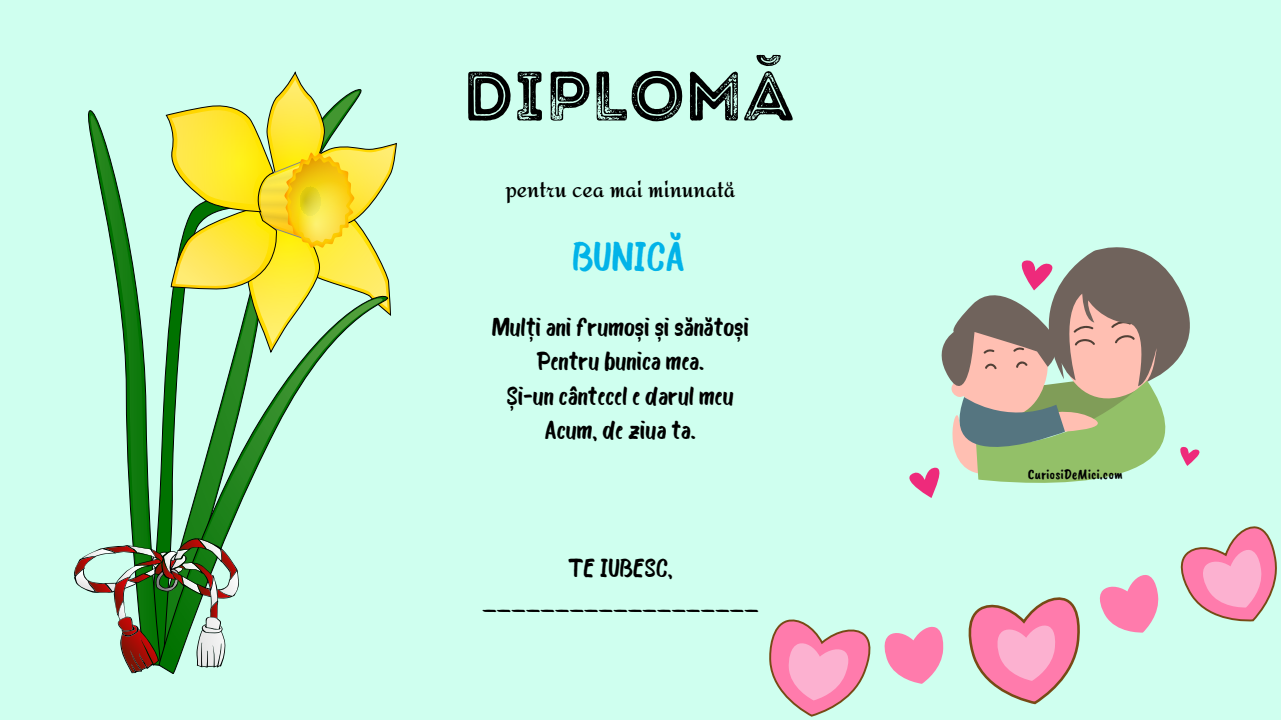
<style>
.page{position:relative;width:1281px;height:720px;background:#cfffef}
.page>*{position:absolute;margin:0;border:0;box-sizing:border-box;transform-origin:0 0}
.t1{font:69.75px "Intro Rust G Base 2 Line";color:#000}
.t2{font:39.88px "Bosk";color:#02b3e8}
.t3{font:26.12px "Redressed";color:#000}
.t4{font:25.12px/34.5px "Bosk";color:#000;text-align:center}
.t5{font:15px "Caveat Brush";color:#000}
</style>
<div class="page">
<svg style="left:909px;top:247px;width:291px;height:251px"></svg>
<svg style="left:166px;top:72px;width:230px;height:220px"></svg>
<svg style="left:161px;top:292px;width:229px;height:382px"></svg>
<svg style="left:88px;top:114px;width:73px;height:424px"></svg>
<svg style="left:162px;top:295px;width:229px;height:374px"></svg>
<svg style="left:884px;top:626px;width:60px;height:58px"></svg>
<svg style="left:769px;top:619px;width:102px;height:98px"></svg>
<svg style="left:968px;top:597px;width:112px;height:108px"></svg>
<svg style="left:1099px;top:575px;width:60px;height:58px"></svg>
<svg style="left:1180px;top:526px;width:97px;height:96px"></svg>
<svg style="left:74px;top:538px;width:165px;height:135px"></svg>
<h1 class="t1" style="left:463px;top:54px;width:332px">DIPLOMĂ</h1>
<p class="t3" style="left:505px;top:172px;width:231px">pentru cea mai minunată</p>
<h4 class="t2" style="left:572px;top:241px;width:114px">BUNICĂ</h4>
<p class="t4" style="left:492px;top:312px;width:259px">Mulți ani frumoși și sănătoși<br>Pentru bunica mea.<br>Și-un cântecel e darul meu<br>Acum, de ziua ta.</p>
<p class="t4" style="left:482px;top:553px;width:278px">TE IUBESC, ___________________</p>
<h2 class="t5" style="left:1028px;top:464px;width:96px">CuriosiDeMici.com</h2>
</div>
